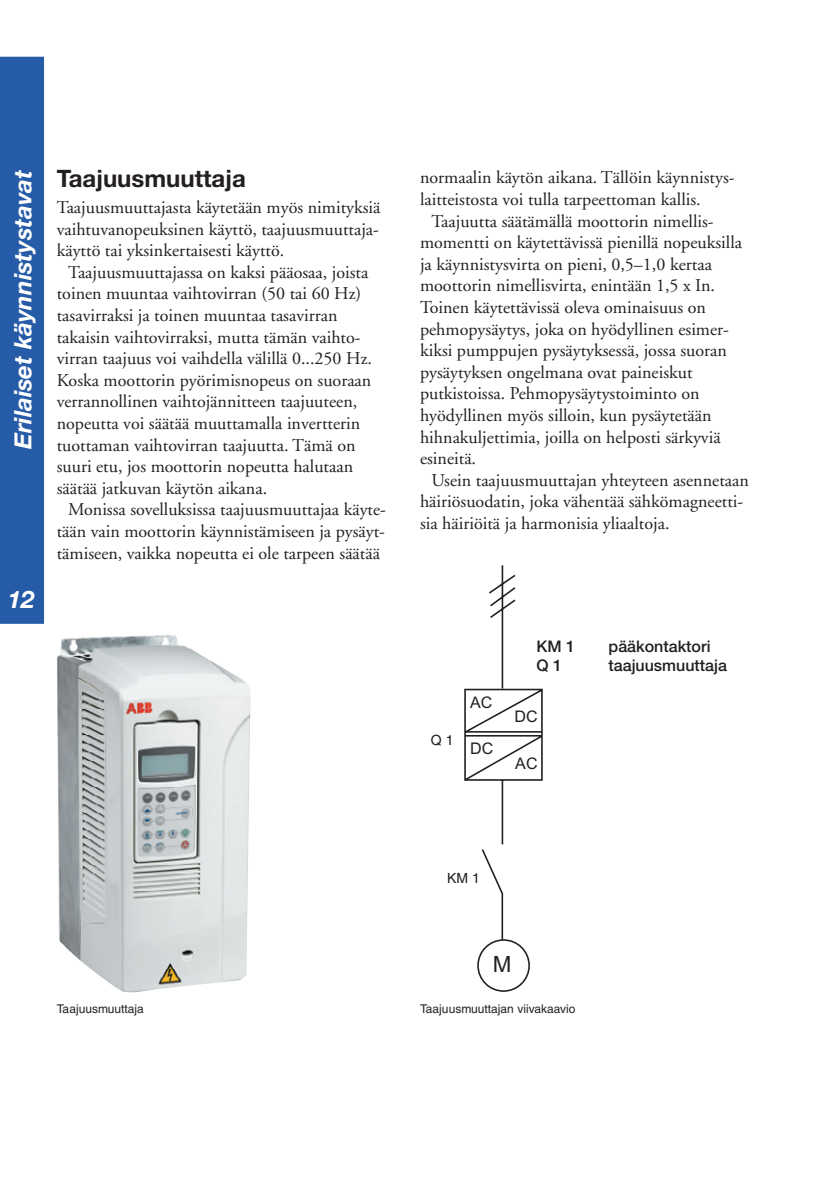
<style>
.page{position:relative;width:840px;height:1191px;background:#fff}
.page>*{position:absolute;margin:0;border:0;box-sizing:border-box;transform-origin:0 0}
.t1{font:italic 700 24px "Helvetica Neue";letter-spacing:-.005em;color:#fff}
.t2{font:700 24px "Helvetica Neue LT Pro";color:#231f20}
.t3{font:22.4px "Arial";color:#231f20}
.t4{font:18px/21.6px "Adobe Garamond";color:#231f20}
.t5{font:500 16px "Helvetica Neue LT Pro";color:#231f20}
.t6{font:16px "Arial";color:#231f20}
.t7{font:14px "Helvetica";color:#231f20}
.t8{font:12px "Helvetica";color:#231f20}
</style>
<div class="page">
<div style="left:0;top:57px;width:44px;height:567px;background:#255ba7"></div>
<img style="left:57px;top:635px;width:193px;height:357px">
<div style="left:477px;top:939px;width:52px;height:52px;border:2px solid #231f20;border-radius:50%"></div>
<svg style="left:464px;top:565px;width:79px;height:376px"></svg>
<h1 class="t1" style="left:8px;top:449px;width:280px;rotate:-90deg">Erilaiset käynnistystavat</h1>
<h1 class="t1" style="left:8px;top:584px;width:28px">12</h1>
<h1 class="t2" style="left:57px;top:170px;width:190px">Taajuusmuuttaja</h1>
<p class="t4" style="left:57px;top:198px;width:325px;text-align:justify">Taajuusmuuttajasta käytetään myös nimityksiä vaihtuvanopeuksinen käyttö, taajuusmuuttaja&shy;käyttö tai yksinkertaisesti käyttö.</p>
<p class="t4" style="left:57px;top:263px;width:316px;text-indent:11px">Taajuusmuuttajassa on kaksi pääosaa, joista toinen muuntaa vaihtovirran (50 tai 60 Hz) tasavirraksi ja toinen muuntaa tasavirran takaisin vaihtovirraksi, mutta tämän vaihto&shy;virran taajuus voi vaihdella välillä 0...250 Hz.<br>Koska moottorin pyörimisnopeus on suoraan verrannollinen vaihtojännitteen taajuuteen, nopeutta voi säätää muuttamalla invertterin tuottaman vaihtovirran taajuutta. Tämä on suuri etu, jos moottorin nopeutta halutaan säätää jatkuvan käytön aikana.</p>
<p class="t4" style="left:57px;top:500px;width:330px;text-align:justify;text-indent:11px">Monissa sovelluksissa taajuusmuuttajaa käyte&shy;tään vain moottorin käynnistämiseen ja pysäyt&shy;tämiseen, vaikka nopeutta ei ole tarpeen säätää</p>
<p class="t4" style="left:420px;top:168px;width:316px">normaalin käytön aikana. Tällöin käynnistys&shy;laitteistosta voi tulla tarpeettoman kallis.</p>
<p class="t4" style="left:420px;top:212px;width:323px;text-indent:11px">Taajuutta säätämällä moottorin nimellis&shy;momentti on käytettävissä pienillä nopeuksilla ja käynnistysvirta on pieni, 0,5–1,0 kertaa moottorin nimellisvirta, enintään 1,5 x In.<br>Toinen käytettävissä oleva ominaisuus on pehmopysäytys, joka on hyödyllinen esimer&shy;kiksi pumppujen pysäytyksessä, jossa suoran pysäytyksen ongelmana ovat paineiskut putkistoissa. Pehmopysäytystoiminto on hyödyllinen myös silloin, kun pysäytetään hihnakuljettimia, joilla on helposti särkyviä esineitä.</p>
<p class="t4" style="left:420px;top:471px;width:330px;text-indent:11px">Usein taajuusmuuttajan yhteyteen asennetaan häiriösuodatin, joka vähentää sähkömagneetti&shy;sia häiriöitä ja harmonisia yliaaltoja.</p>
<p class="t7" style="left:430px;top:735px;width:24px">Q 1</p>
<p class="t6" style="left:470px;top:696px;width:24px">AC</p>
<p class="t6" style="left:470px;top:742px;width:25px">DC</p>
<p class="t5" style="left:536px;top:641px;width:40px">KM 1</p>
<p class="t5" style="left:608px;top:641px;width:103px">pääkontaktori</p>
<p class="t5" style="left:536px;top:660px;width:27px">Q 1</p>
<p class="t5" style="left:608px;top:660px;width:120px">taajuusmuuttaja</p>
<p class="t6" style="left:514px;top:710px;width:25px">DC</p>
<p class="t6" style="left:515px;top:757px;width:24px">AC</p>
<p class="t8" style="left:57px;top:1004px;width:89px">Taajuusmuuttaja</p>
<p class="t7" style="left:447px;top:872px;width:34px">KM 1</p>
<p class="t3" style="left:492px;top:955px;width:20px">M</p>
<p class="t8" style="left:420px;top:1004px;width:157px">Taajuusmuuttajan viivakaavio</p>
</div>
